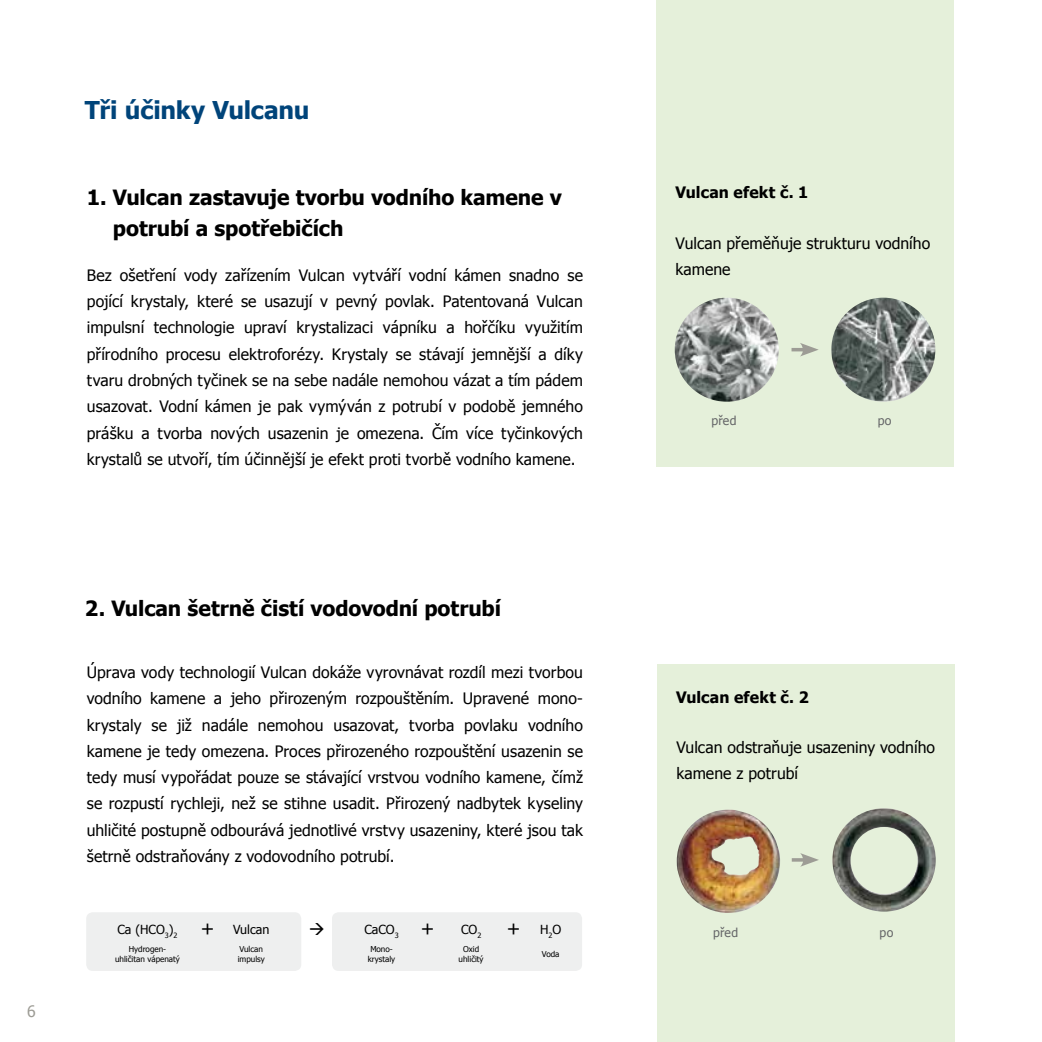
<style>
.page{position:relative;width:1042px;height:1042px;background:#fff}
.page>*{position:absolute;margin:0;border:0;box-sizing:border-box;transform-origin:0 0}
.t1{font:700 24.5px "Tahoma";letter-spacing:-.015em;color:#00447a}
.t2{font:700 21px/31.5px "Tahoma";letter-spacing:-.005em;color:#000}
.t3{font:18.72px "Tahoma";color:#000}
.t4{font:15.75px/26.2px "Tahoma";letter-spacing:.005em;color:#000;text-align:justify}
.t5{font:700 15.75px "Tahoma";letter-spacing:.01em;color:#000}
.t6{font:15.75px "Tahoma";color:#9d9c95}
.t7{font:12.42px "Tahoma";color:#000}
.t8{font:12.25px "Tahoma";letter-spacing:.02em;color:#646567}
.t9{font:8.05px/9.3px "Tahoma";color:#000;text-align:center}
</style>
<div class="page">
<div style="left:657px;top:665px;width:297px;height:377px;background:#e5f0da"></div>
<div style="left:332px;top:912px;width:250px;height:59px;background:#eeefef;border-radius:7px"></div>
<div style="left:86px;top:912px;width:215px;height:59px;background:#eeefef;border-radius:7px"></div>
<hr style="left:792px;top:858px;width:15px;height:3px;background:#9d9c95">
<svg style="left:800px;top:853px;width:19px;height:14px"></svg>
<img style="left:832px;top:808px;width:104px;height:103px;border-radius:52px">
<div style="left:850px;top:827px;width:67px;height:67px;background:#e5f0da;border-radius:50%"></div>
<img style="left:677px;top:809px;width:103px;height:104px">
<svg style="left:711px;top:837px;width:48px;height:38px"></svg>
<div style="left:656px;top:0;width:298px;height:466px;background:#e5f0da"></div>
<hr style="left:791px;top:348px;width:15px;height:3px;background:#9d9c95">
<svg style="left:800px;top:343px;width:19px;height:13px"></svg>
<img style="left:831px;top:298px;width:104px;height:104px;border-radius:52px">
<img style="left:675px;top:298px;width:104px;height:104px;border-radius:52px">
<h1 class="t1" style="left:85px;top:93px;width:226px">Tři účinky Vulcanu</h1>
<h2 class="t2" style="left:113px;top:180px;width:450px;text-indent:-26px">1. Vulcan zastavuje tvorbu vodního kamene v potrubí a spotřebičích</h2>
<p class="t4" style="left:87px;top:261px;width:498px">Bez ošetření vody zařízením Vulcan vytváří vodní kámen snadno se pojící krystaly, které se usazují v pevný povlak. Patentovaná Vulcan impulsní technologie upraví krystalizaci vápníku a hořčíku využitím přírodního procesu elektroforézy. Krystaly se stávají jemnější a díky tvaru drobných tyčinek se na sebe nadále nemohou vázat a tím pádem usazovat. Vodní kámen je pak vymýván z potrubí v podobě jemného prášku a tvorba nových usazenin je omezena. Čím více tyčinkových krystalů se utvoří, tím účinnější je efekt proti tvorbě vodního kamene.</p>
<p class="t6" style="left:27px;top:1001px;width:10px">6</p>
<h2 class="t2" style="left:85px;top:591px;width:417px">2. Vulcan šetrně čistí vodovodní potrubí</h2>
<p class="t4" style="left:87px;top:658px;width:498px">Úprava vody technologií Vulcan dokáže vyrovnávat rozdíl mezi tvorbou vodního kamene a jeho přirozeným rozpouštěním. Upravené mono&shy;krystaly se již nadále nemohou usazovat, tvorba povlaku vodního kamene je tedy omezena. Proces přirozeného rozpouštění usazenin se tedy musí vypořádat pouze se stávající vrstvou vodního kamene, čímž se rozpustí rychleji, než se stihne usadit. Přirozený nadbytek kyseliny uhličité postupně odbourává jednotlivé vrstvy usazeniny, které jsou tak šetrně odstraňovány z vodovodního potrubí.</p>
<p class="t3" style="left:201px;top:916px;width:15px">+</p>
<p class="t3" style="left:421px;top:916px;width:15px">+</p>
<p class="t3" style="left:507px;top:916px;width:15px">+</p>
<p class="t7" style="left:117px;top:921px;width:62px">Ca (HCO<sub>3</sub>)<sub>2</sub></p>
<p class="t7" style="left:233px;top:921px;width:38px">Vulcan</p>
<p class="t7" style="left:364px;top:921px;width:36px">CaCO<sub>3</sub></p>
<p class="t7" style="left:461px;top:921px;width:22px">CO<sub>2</sub></p>
<p class="t7" style="left:540px;top:921px;width:23px">H<sub>2</sub>O</p>
<p class="t9" style="left:115px;top:944px;width:66px">Hydrogen&shy;uhličitan vápenatý</p>
<p class="t9" style="left:238px;top:944px;width:29px;text-align:left">Vulcan impulsy</p>
<p class="t9" style="left:368px;top:944px;width:29px">Mono&shy;krystaly</p>
<p class="t9" style="left:459px;top:944px;width:27px">Oxid uhličitý</p>
<p class="t9" style="left:542px;top:949px;width:19px">Voda</p>
<p class="t5" style="left:675px;top:181px;width:134px">Vulcan efekt č. 1</p>
<p class="t4" style="left:675px;top:229px;width:256px">Vulcan přeměňuje strukturu vodního kamene</p>
<p class="t8" style="left:711px;top:412px;width:27px">před</p>
<p class="t8" style="left:878px;top:412px;width:15px">po</p>
<p class="t5" style="left:676px;top:686px;width:134px">Vulcan efekt č. 2</p>
<p class="t4" style="left:676px;top:733px;width:260px">Vulcan odstraňuje usazeniny vodního kamene z potrubí</p>
<p class="t8" style="left:713px;top:924px;width:27px">před</p>
<p class="t8" style="left:879px;top:924px;width:15px">po</p>
</div>
